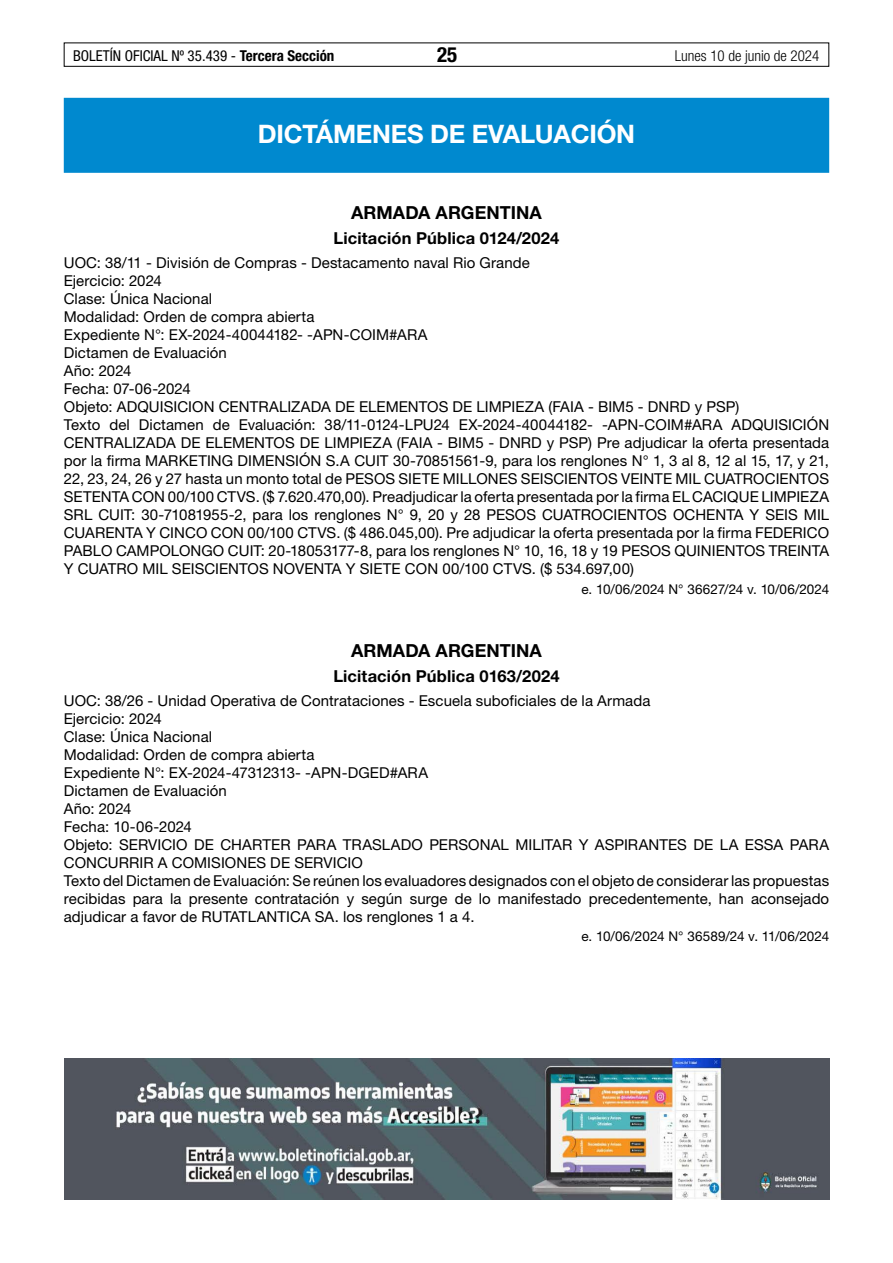
<style>
.page{position:relative;width:893px;height:1263px;background:#fff}
.page>*{position:absolute;margin:0;border:0;box-sizing:border-box;transform-origin:0 0}
.t1{font:700 25.5px "Helvetica Neue LT Std";letter-spacing:-.01em;color:#fff}
.t2{font:700 condensed 21px "Helvetica Neue LT Std";color:#000}
.t3{font:700 18px "Helvetica Neue LT Std";letter-spacing:.005em;color:#000}
.t4{font:700 16.5px "Helvetica Neue LT Std";letter-spacing:.01em;color:#000}
.t5{font:15px/18px "Helvetica Neue LT Std";letter-spacing:.005em;color:#000}
.t6{font:condensed 15px "Helvetica Neue LT Std";color:#000}
.t7{font:300 condensed 15px "Helvetica Neue LT Std";color:#000}
.t8{font:13.5px "Helvetica Neue LT Std";color:#000}
.s1{font-weight:700}
</style>
<div class="page">
<div style="left:64px;top:43px;width:765px;height:24px;border:1px solid #000"></div>
<div style="left:64px;top:98px;width:765px;height:75px;background:#0089cf"></div>
<img style="left:65px;top:1059px;width:764px;height:140px">
<p class="t6" style="left:73px;top:47px;width:263px">BOLETÍN OFICIAL Nº 35.439 - <span class="s1">Tercera Sección</span></p>
<h2 class="t2" style="left:437px;top:42px;width:22px">25</h2>
<p class="t7" style="left:675px;top:47px;width:146px">Lunes 10 de junio de 2024</p>
<h1 class="t1" style="left:258px;top:118px;width:379px">DICTÁMENES DE EVALUACIÓN</h1>
<p class="t3" style="left:351px;top:202px;width:192px">ARMADA ARGENTINA</p>
<p class="t4" style="left:333px;top:228px;width:227px">Licitación Pública 0124/2024</p>
<p class="t5" style="left:64px;top:254px;width:767px">UOC: 38/11 - División de Compras - Destacamento naval Rio Grande<br>Ejercicio: 2024<br>Clase: Única Nacional<br>Modalidad: Orden de compra abierta<br>Expediente N°: EX-2024-40044182- -APN-COIM#ARA<br>Dictamen de Evaluación<br>Año: 2024<br>Fecha: 07-06-2024<br>Objeto: ADQUISICION CENTRALIZADA DE ELEMENTOS DE LIMPIEZA (FAIA - BIM5 - DNRD y PSP)<br>Texto del Dictamen de Evaluación: 38/11-0124-LPU24 EX-2024-40044182- -APN-COIM#ARA ADQUISICIÓN CENTRALIZADA DE ELEMENTOS DE LIMPIEZA (FAIA - BIM5 - DNRD y PSP) Pre adjudicar la oferta presentada por la firma MARKETING DIMENSIÓN S.A CUIT 30-70851561-9, para los renglones N° 1, 3 al 8, 12 al 15, 17, y 21, 22, 23, 24, 26 y 27 hasta un monto total de PESOS SIETE MILLONES SEISCIENTOS VEINTE MIL CUATROCIENTOS SETENTA CON 00/100 CTVS. ($ 7.620.470,00). Preadjudicar la oferta presentada por la firma EL CACIQUE LIMPIEZA SRL CUIT: 30-71081955-2, para los renglones N° 9, 20 y 28 PESOS CUATROCIENTOS OCHENTA Y SEIS MIL CUARENTA Y CINCO CON 00/100 CTVS. ($ 486.045,00). Pre adjudicar la oferta presentada por la firma FEDERICO PABLO CAMPOLONGO CUIT: 20-18053177-8, para los renglones N° 10, 16, 18 y 19 PESOS QUINIENTOS TREINTA Y CUATRO MIL SEISCIENTOS NOVENTA Y SIETE CON 00/100 CTVS. ($ 534.697,00)</p>
<p class="t8" style="left:581px;top:581px;width:249px">e. 10/06/2024 N° 36627/24 v. 10/06/2024</p>
<p class="t3" style="left:351px;top:640px;width:192px">ARMADA ARGENTINA</p>
<p class="t4" style="left:333px;top:665px;width:228px">Licitación Pública 0163/2024</p>
<p class="t5" style="left:64px;top:691px;width:767px">UOC: 38/26 - Unidad Operativa de Contrataciones - Escuela suboficiales de la Armada<br>Ejercicio: 2024<br>Clase: Única Nacional<br>Modalidad: Orden de compra abierta<br>Expediente N°: EX-2024-47312313- -APN-DGED#ARA<br>Dictamen de Evaluación<br>Año: 2024<br>Fecha: 10-06-2024<br>Objeto: SERVICIO DE CHARTER PARA TRASLADO PERSONAL MILITAR Y ASPIRANTES DE LA ESSA PARA CONCURRIR A COMISIONES DE SERVICIO<br>Texto del Dictamen de Evaluación: Se reúnen los evaluadores designados con el objeto de considerar las propuestas recibidas para la presente contratación y según surge de lo manifestado precedentemente, han aconsejado adjudicar a favor de RUTATLANTICA SA. los renglones 1 a 4.</p>
<p class="t8" style="left:581px;top:928px;width:249px">e. 10/06/2024 N° 36589/24 v. 11/06/2024</p>
</div>
